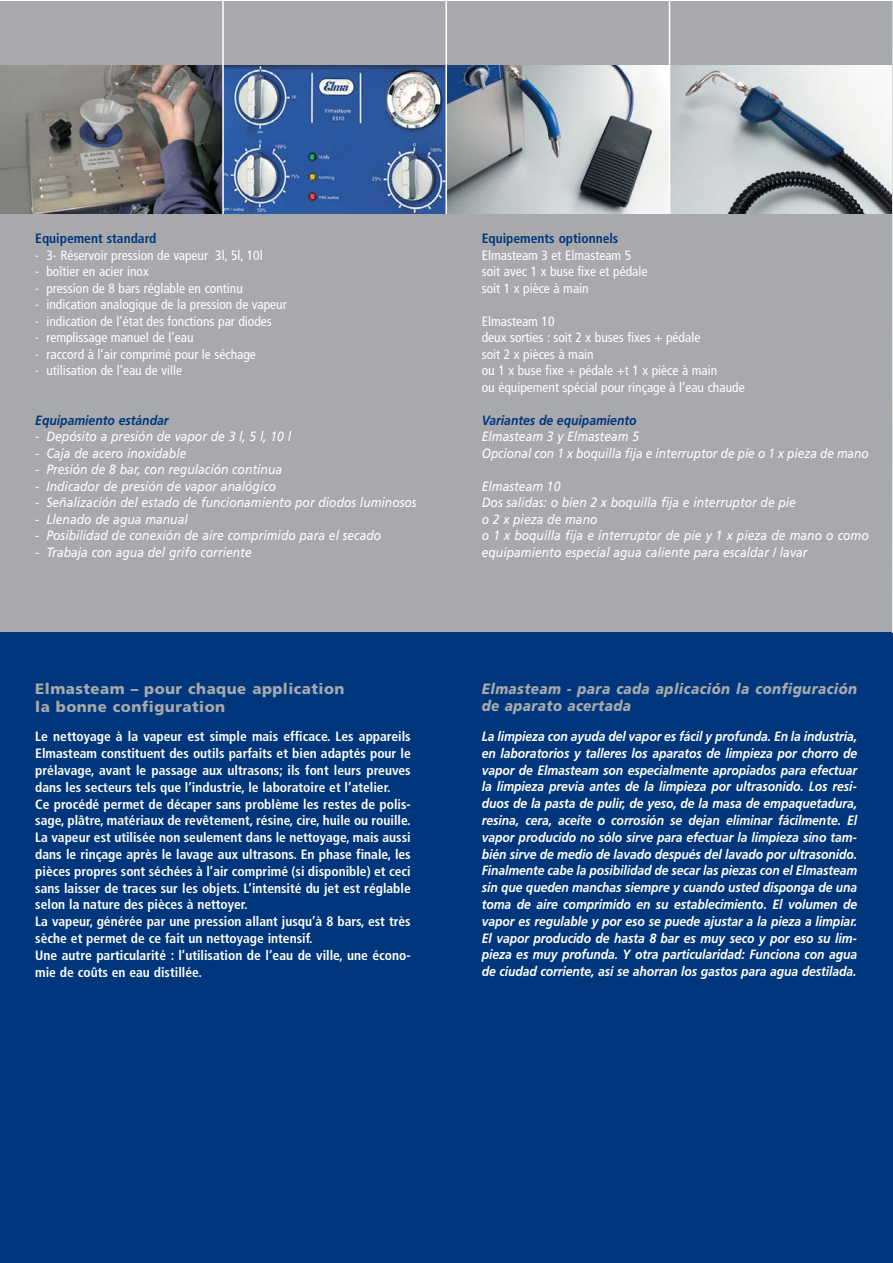
<style>
.page{position:relative;width:893px;height:1263px;background:#fff}
.page>*{position:absolute;margin:0;border:0;box-sizing:border-box;transform-origin:0 0}
.t1{font:italic 900 15px/16.5px "Frutiger";letter-spacing:.03em;color:#a7a9ac;scale:.9 1}
.t2{font:900 15px/18px "Frutiger";letter-spacing:.03em;color:#a7a9ac}
.t3{font:italic 700 13.5px/16.8px "Frutiger";letter-spacing:-.005em;color:#fff;text-align:justify;scale:.9 1}
.t4{font:700 condensed 13.5px/16.8px "Frutiger";color:#fff}
.t5{font:italic 13.5px/16.5px "Frutiger";color:#fff;scale:.9 1}
.t6{font:condensed 13.5px/16.5px "Frutiger";color:#fff}
.t7{font:italic 700 13.5px "Frutiger";color:#00367b;scale:.9 1}
.t8{font:700 condensed 13.5px "Frutiger";color:#00367b}
.t9{font:condensed 13.5px "Frutiger";color:#fff;scale:.9 1}
</style>
<div class="page">
<div style="left:0;top:1px;width:893px;height:632px;background:#a7a9ac"></div>
<img style="left:447px;top:65px;width:222px;height:149px">
<svg style="left:670px;top:65px;width:222px;height:149px;background:#aeb5b9"></svg>
<img style="left:0;top:65px;width:222px;height:149px">
<img style="left:224px;top:65px;width:221px;height:149px">
<hr style="left:445px;top:1px;width:2px;height:213px;background:#fff">
<hr style="left:222px;top:1px;width:2px;height:213px;background:#fff">
<div style="left:0;top:633px;width:893px;height:630px;background:#00367b"></div>
<img style="left:892px;top:1px;width:1px;height:632px">
<hr style="left:669px;top:1px;width:1px;height:213px;background:#fff">
<p class="t8" style="left:35px;top:233px;width:123px">Equipement standard</p>
<p class="t9" style="left:35px;top:249px;width:254px">- 3- Réservoir pression de vapeur 3l, 5l, 10l</p>
<p class="t6" style="left:35px;top:264px;width:115px">- boîtier en acier inox</p>
<p class="t6" style="left:35px;top:281px;width:209px">- pression de 8 bars réglable en continu</p>
<p class="t6" style="left:35px;top:297px;width:253px">- indication analogique de la pression de vapeur</p>
<p class="t6" style="left:35px;top:314px;width:238px">- indication de l’état des fonctions par diodes</p>
<p class="t6" style="left:35px;top:330px;width:160px">- remplissage manuel de l’eau</p>
<p class="t6" style="left:35px;top:347px;width:222px">- raccord à l’air comprimé pour le séchage</p>
<p class="t6" style="left:35px;top:363px;width:148px">- utilisation de l’eau de ville</p>
<p class="t7" style="left:35px;top:414px;width:150px">Equipamiento estándar</p>
<p class="t5" style="left:35px;top:429px;width:286px">- Depósito a presión de vapor de 3 l, 5 l, 10 l</p>
<p class="t5" style="left:35px;top:446px;width:169px">- Caja de acero inoxidable</p>
<p class="t5" style="left:35px;top:462px;width:276px">- Presión de 8 bar, con regulación continua</p>
<p class="t5" style="left:35px;top:479px;width:269px">- Indicador de presión de vapor analógico</p>
<p class="t5" style="left:35px;top:495px;width:425px">- Señalización del estado de funcionamiento por diodos luminosos</p>
<p class="t5" style="left:35px;top:512px;width:171px">- Llenado de agua manual</p>
<p class="t5" style="left:35px;top:528px;width:386px">- Posibilidad de conexión de aire comprimido para el secado</p>
<p class="t5" style="left:35px;top:545px;width:242px">- Trabaja con agua del grifo corriente</p>
<p class="t2" style="left:35px;top:681px;width:311px">Elmasteam – pour chaque application la bonne configuration</p>
<p class="t4" style="left:35px;top:729px;width:377px">Le nettoyage à la vapeur est simple mais efficace. Les appareils Elmasteam constituent des outils parfaits et bien adaptés pour le prélavage, avant le passage aux ultrasons; ils font leurs preuves dans les secteurs tels que l’industrie, le laboratoire et l’atelier.<br>Ce procédé permet de décaper sans problème les restes de polis&shy;sage, plâtre, matériaux de revêtement, résine, cire, huile ou rouille.<br>La vapeur est utilisée non seulement dans le nettoyage, mais aussi dans le rinçage après le lavage aux ultrasons. En phase finale, les pièces propres sont séchées à l’air comprimé (si disponible) et ceci sans laisser de traces sur les objets. L’intensité du jet est réglable selon la nature des pièces à nettoyer.<br>La vapeur, générée par une pression allant jusqu’à 8 bars, est très sèche et permet de ce fait un nettoyage intensif.<br>Une autre particularité : l’utilisation de l’eau de ville, une écono&shy;mie de coûts en eau distillée.</p>
<p class="t8" style="left:482px;top:233px;width:138px">Equipements optionnels</p>
<p class="t6" style="left:482px;top:248px;width:167px">Elmasteam 3 et Elmasteam 5 soit avec 1 x buse fixe et pédale soit 1 x pièce à main</p>
<p class="t6" style="left:482px;top:314px;width:264px">Elmasteam 10<br>deux sorties : soit 2 x buses fixes + pédale<br>soit 2 x pièces à main<br>ou 1 x buse fixe + pédale +t 1 x pièce à main<br>ou équipement spécial pour rinçage à l’eau chaude</p>
<p class="t7" style="left:482px;top:414px;width:174px">Variantes de equipamiento</p>
<p class="t5" style="left:482px;top:429px;width:431px">Elmasteam 3 y Elmasteam 5<br>Opcional con 1 x boquilla fija e interruptor de pie o 1 x pieza de mano</p>
<p class="t5" style="left:482px;top:479px;width:431px">Elmasteam 10<br>Dos salidas: o bien 2 x boquilla fija e interruptor de pie<br>o 2 x pieza de mano<br>o 1 x boquilla fija e interruptor de pie y 1 x pieza de mano o como equipamiento especial agua caliente para escaldar / lavar</p>
<p class="t1" style="left:482px;top:682px;width:419px">Elmasteam - para cada aplicación la configuración de aparato acertada</p>
<p class="t3" style="left:482px;top:729px;width:419px">La limpieza con ayuda del vapor es fácil y profunda. En la industria, en laboratorios y talleres los aparatos de limpieza por chorro de vapor de Elmasteam son especialmente apropiados para efectuar la limpieza previa antes de la limpieza por ultrasonido. Los resi&shy;duos de la pasta de pulir, de yeso, de la masa de empaquetadura, resina, cera, aceite o corrosión se dejan eliminar fácilmente. El vapor producido no sólo sirve para efectuar la limpieza sino tam&shy;bién sirve de medio de lavado después del lavado por ultrasonido.<br>Finalmente cabe la posibilidad de secar las piezas con el Elmasteam sin que queden manchas siempre y cuando usted disponga de una toma de aire comprimido en su establecimiento. El volumen de vapor es regulable y por eso se puede ajustar a la pieza a limpiar.<br>El vapor producido de hasta 8 bar es muy seco y por eso su lim&shy;pieza es muy profunda. Y otra particularidad: Funciona con agua de ciudad corriente, así se ahorran los gastos para agua destilada.</p>
</div>
